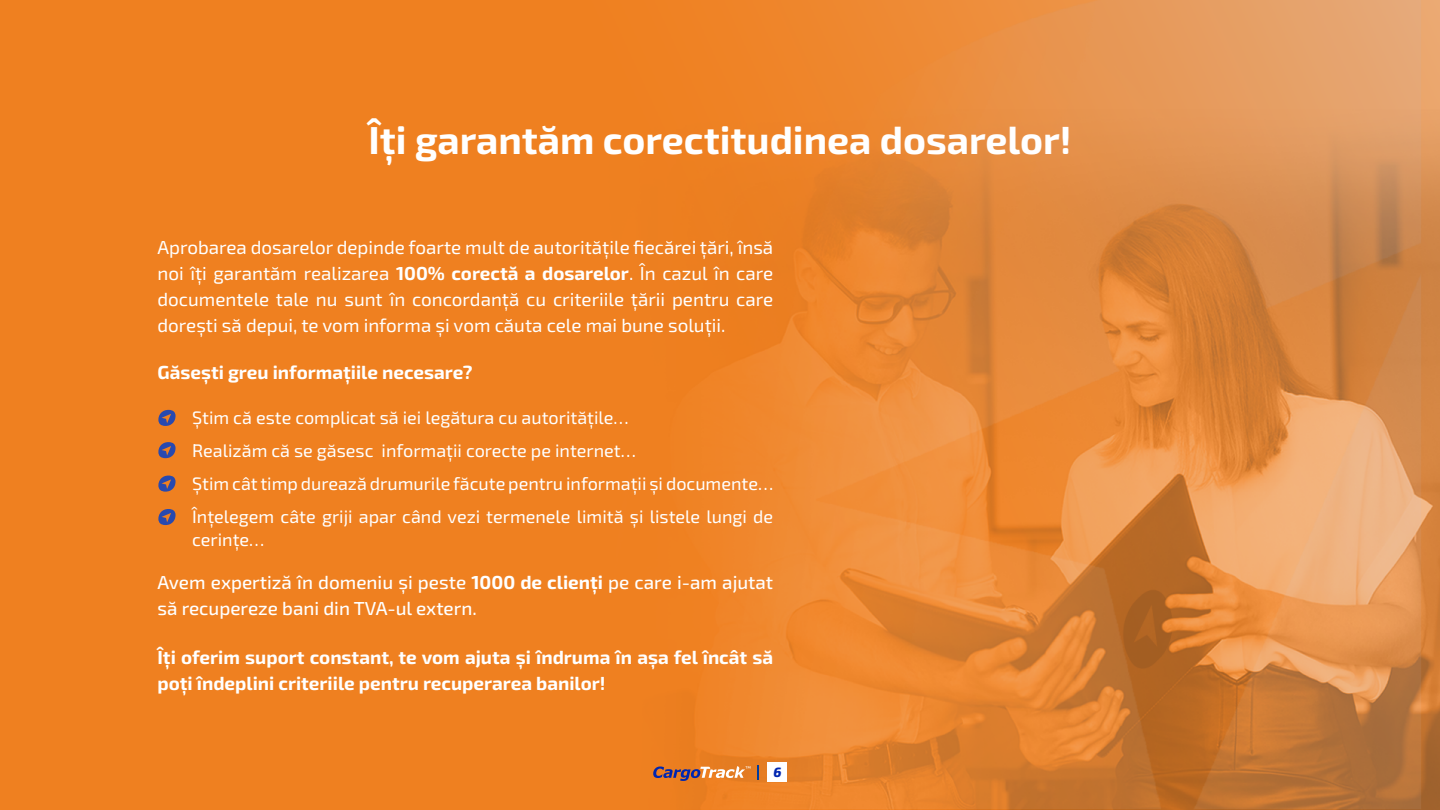
<style>
.page{position:relative;width:1440px;height:810px;background:#fff}
.page>*{position:absolute;margin:0;border:0;box-sizing:border-box;transform-origin:0 0}
.t1{font:700 39px "Exo 2";color:#fff}
.t2{font:18.83px/25.9px "Exo 2";color:#fff;text-align:justify}
.t3{font:700 18.83px/25.9px "Exo 2";color:#fff}
.t4{font:500 18.83px/25.9px "Exo 2";color:#fff}
.t5{font:18px/33px "Exo 2";color:#fff}
.t6{font:italic 800 13.5px "Exo 2";color:#0026b0}
.s1{font-weight:700}
</style>
<div class="page">
<img style="left:0;top:0;width:1440px;height:810px">
<svg style="left:158px;top:410px;width:18px;height:16px"></svg>
<svg style="left:158px;top:442px;width:18px;height:16px"></svg>
<svg style="left:158px;top:476px;width:18px;height:16px"></svg>
<svg style="left:158px;top:509px;width:18px;height:16px"></svg>
<div style="left:768px;top:763px;width:19px;height:19px;background:#fff"></div>
<svg style="left:757px;top:766px;width:2px;height:14px"></svg>
<svg style="left:653px;top:766px;width:97px;height:15px"></svg>
<h1 class="t1" style="left:368px;top:112px;width:705px">Îți garantăm corectitudinea dosarelor!</h1>
<p class="t2" style="left:158px;top:234px;width:617px">Aprobarea dosarelor depinde foarte mult de autoritățile fiecărei țări, însă noi îți garantăm realizarea <span class="s1">100% corectă a dosarelor</span>. În cazul în care documentele tale nu sunt în concordanță cu criteriile țării pentru care dorești să depui, te vom informa și vom căuta cele mai bune soluții.</p>
<p class="t3" style="left:158px;top:358px;width:317px">Găsești greu informațiile necesare?</p>
<p class="t5" style="left:192px;top:400px;width:583px">Știm că este complicat să iei legătura cu autoritățile…<br>Realizăm că se găsesc informații corecte pe internet…<br>Știm cât timp durează drumurile făcute pentru informații și documente… Înțelegem câte griji apar când vezi termenele limită și listele lungi de</p>
<p class="t5" style="left:192px;top:522px;width:74px">cerințe…</p>
<p class="t4" style="left:158px;top:569px;width:617px">Avem expertiză în domeniu și peste <span class="s1">1000 de clienți</span> pe care i-am ajutat să recupereze bani din TVA-ul extern.</p>
<p class="t3" style="left:158px;top:643px;width:617px">Îți oferim suport constant, te vom ajuta și îndruma în așa fel încât să poți îndeplini criteriile pentru recuperarea banilor!</p>
<p class="t6" style="left:773px;top:762px;width:10px">6</p>
</div>
